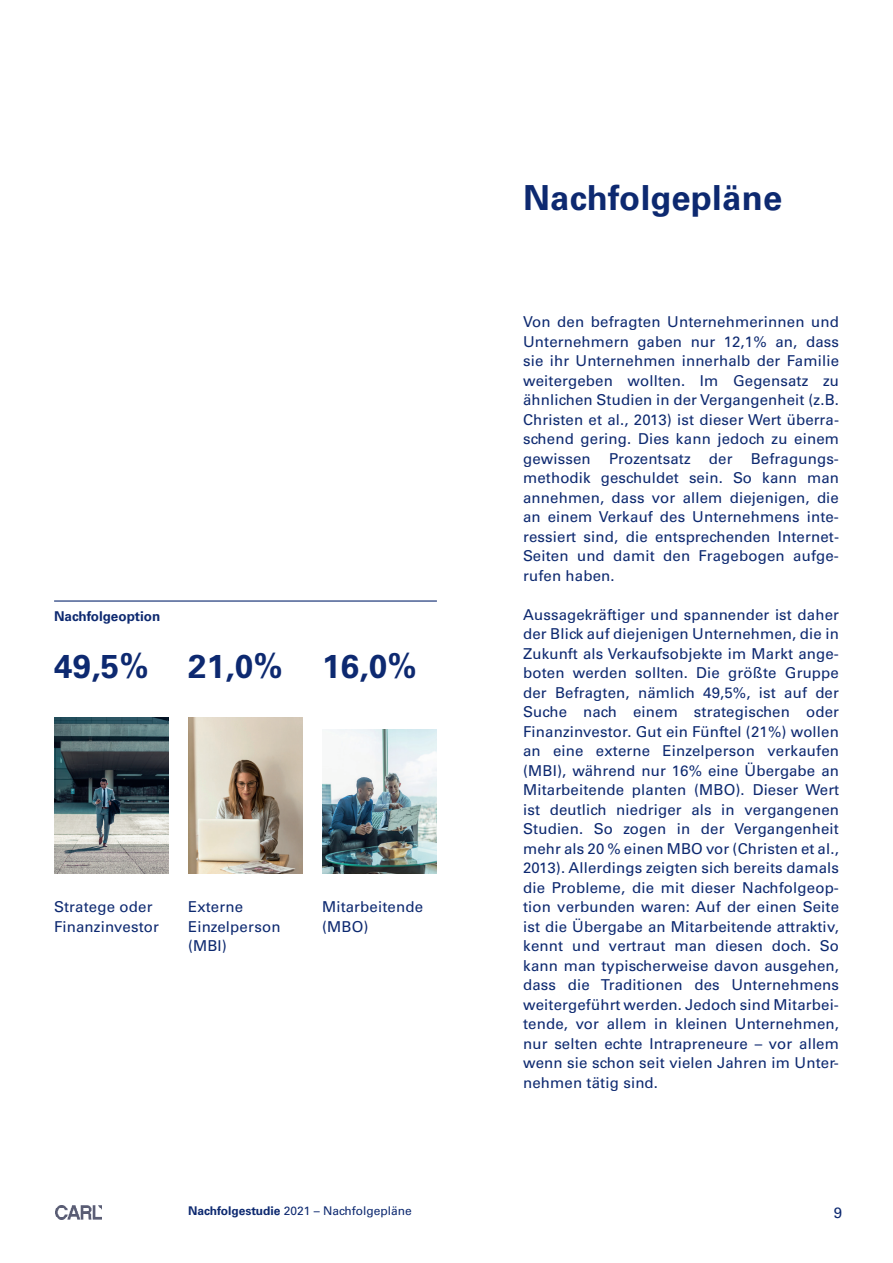
<style>
.page{position:relative;width:893px;height:1263px;background:#fff}
.page>*{position:absolute;margin:0;border:0;box-sizing:border-box;transform-origin:0 0}
.t1{font:700 34.5px "Univers LT Pro 65";letter-spacing:.01em;color:#0d2970}
.t2{font:700 33px "Univers LT Pro 65";color:#0d2970}
.t3{font:15px/19.5px "Univers LT Pro 55 Roman";letter-spacing:.01em;color:#0d2970}
.t4{font:700 13.5px "Univers LT Pro 65";color:#0d2970}
.t5{font:12px "Univers LT Pro 55 Roman";color:#0d2970}
.s1{font-family:"Univers LT Pro 65";font-weight:700}
</style>
<div class="page">
<img style="left:188px;top:717px;width:115px;height:156px">
<img style="left:54px;top:717px;width:115px;height:156px">
<img style="left:322px;top:729px;width:115px;height:144px">
<hr style="left:54px;top:600px;width:383px;height:2px;background:#0d2970">
<img style="left:55px;top:1206px;width:47px;height:13px">
<p class="t4" style="left:54px;top:606px;width:108px">Nachfolgeoption</p>
<h2 class="t2" style="left:54px;top:643px;width:364px">49,5% 21,0% 16,0%</h2>
<p class="t3" style="left:54px;top:896px;width:107px">Stratege oder<br>Finanzinvestor</p>
<p class="t3" style="left:188px;top:896px;width:94px">Externe<br>Einzelperson (MBI)</p>
<p class="t3" style="left:322px;top:896px;width:102px">Mitarbeitende (MBO)</p>
<h1 class="t1" style="left:523px;top:174px;width:261px">Nachfolgepläne</h1>
<p class="t3" style="left:523px;top:311px;width:317px;text-align:justify">Von den befragten Unternehmerinnen und Unternehmern gaben nur 12,1% an, dass sie ihr Unternehmen innerhalb der Familie weitergeben wollten. Im Gegensatz zu ähnlichen Studien in der Vergangenheit (z.B.<br>Christen et al., 2013) ist dieser Wert überra&shy;schend gering. Dies kann jedoch zu einem gewissen Prozentsatz der Befragungs&shy;methodik geschuldet sein. So kann man annehmen, dass vor allem diejenigen, die an einem Verkauf des Unternehmens inte&shy;ressiert sind, die entsprechenden Internet-Seiten und damit den Fragebogen aufge&shy;rufen haben.</p>
<p class="t3" style="left:523px;top:604px;width:317px;text-align:justify">Aussagekräftiger und spannender ist daher der Blick auf diejenigen Unternehmen, die in Zukunft als Verkaufsobjekte im Markt ange&shy;boten werden sollten. Die größte Gruppe der Befragten, nämlich 49,5%, ist auf der Suche nach einem strategischen oder Finanzinvestor. Gut ein Fünftel (21%) wollen an eine externe Einzelperson verkaufen (MBI), während nur 16% eine Übergabe an Mitarbeitende planten (MBO). Dieser Wert ist deutlich niedriger als in vergangenen Studien. So zogen in der Vergangenheit mehr als 20 % einen MBO vor (Christen et al., 2013). Allerdings zeigten sich bereits damals die Probleme, die mit dieser Nachfolgeop&shy;tion verbunden waren: Auf der einen Seite ist die Übergabe an Mitarbeitende attraktiv, kennt und vertraut man diesen doch. So kann man typischerweise davon ausgehen, dass die Traditionen des Unternehmens weitergeführt werden. Jedoch sind Mitarbei&shy;tende, vor allem in kleinen Unternehmen, nur selten echte Intrapreneure – vor allem wenn sie schon seit vielen Jahren im Unter&shy;nehmen tätig sind.</p>
<p class="t5" style="left:188px;top:1202px;width:225px"><span class="s1">Nachfolgestudie</span> 2021 – Nachfolgepläne</p>
<p class="t3" style="left:834px;top:1202px;width:10px">9</p>
</div>
